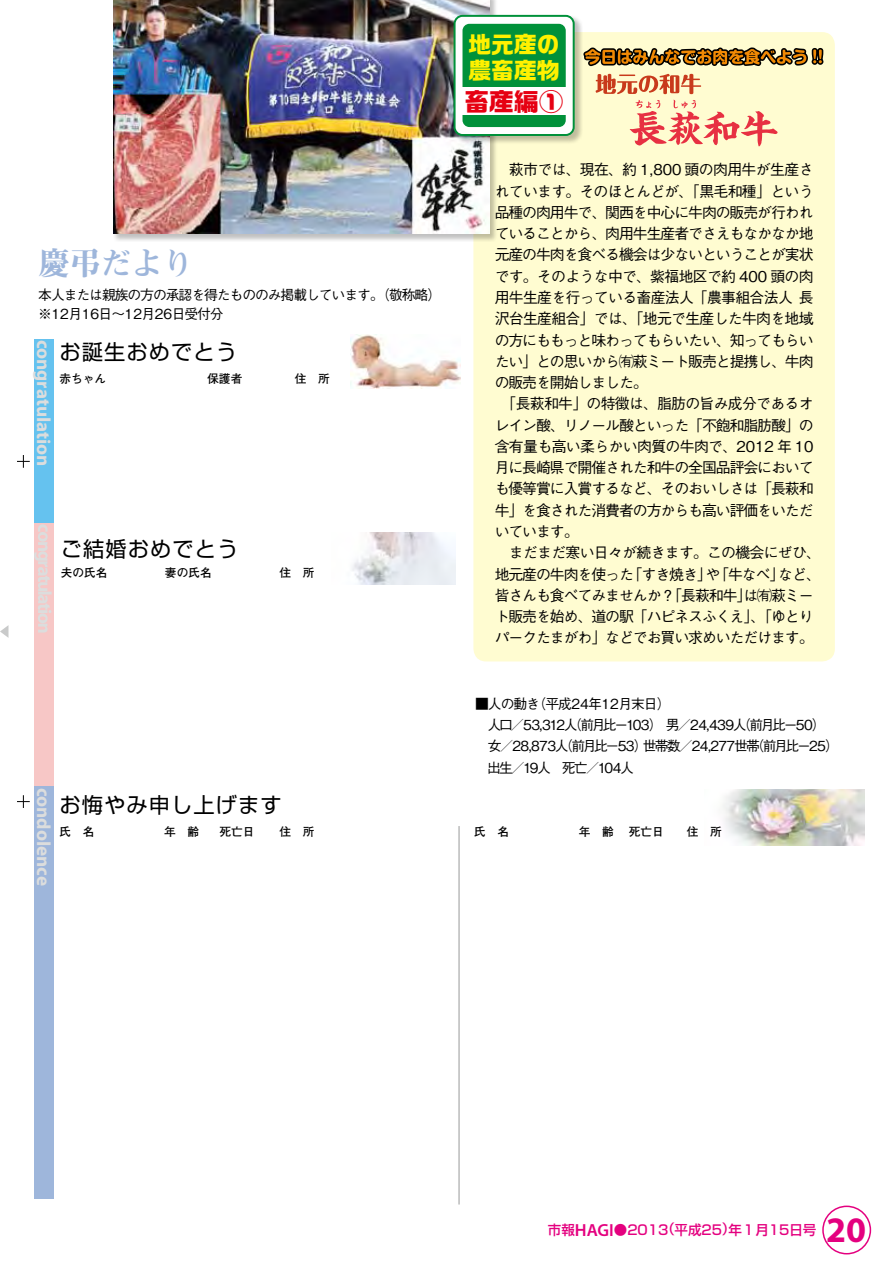
<style>
.page{position:relative;width:893px;height:1263px;background:#fff}
.page>*{position:absolute;margin:0;border:0;box-sizing:border-box;transform-origin:0 0}
.t1{font:700 36px "Myriad Pro";color:#e4007f}
.t2{font:31.95px "Midashi Min Pro MA31";letter-spacing:-.035em;color:#9eb6db}
.t3{font:24.75px "Ro G San Srf Std Bd 90 pv RKSJ H";color:#e60012}
.t4{font:22.8px/25.8px "Ro G San Srf Std Bd 90 pv RKSJ H";color:#fff100}
.t5{font:21.3px "Shin Go Pro";letter-spacing:.05em;color:#000}
.t6{font:700 19.2px "Myriad Pro";color:#dcdddd}
.t7{font:600 17.55px "Myriad Pro";color:#e4007f}
.t8{font:500 14.85px/21.3px "Gothic BBB Pro";letter-spacing:-.07em;color:#000}
.t9{font:500 14.85px "Gothic BBB Pro";letter-spacing:-.045em;color:#000}
.t10{font:500 14.85px "Gothic BBB Pro";letter-spacing:-.05em;color:#000}
.t11{font:500 14.85px "Gothic BBB Pro";letter-spacing:-.04em;color:#000}
.t12{font:500 13.8px/19.2px "Gothic BBB Pro";letter-spacing:-.075em;color:#000}
.t13{font:500 13.8px/21.3px "Gothic BBB Pro";letter-spacing:-.095em;color:#000}
.t14{font:500 13.8px "Gothic BBB Pro";letter-spacing:-.045em;color:#000}
.t15{font:500 13.8px "Gothic BBB Pro";letter-spacing:-.14em;color:#000}
.t16{font:500 13.8px "Gothic BBB Pro";letter-spacing:-.04em;color:#000}
.t17{font:500 13.5px "Shin Go Pro";color:#e4007f}
.t18{font:700 11.7px "Futo Go B101 Pro";color:#000}
.s1{font-family:"Shin Go Pro";font-weight:500;font-size:13.5px}
</style>
<div class="page">
<div style="left:822px;top:1205px;width:49px;height:49px;border:2px solid #e4007f;border-radius:50%"></div>
<div style="left:473px;top:32px;width:362px;height:629px;background:#fffcd1;border-radius:13px"></div>
<svg style="left:17px;top:455px;width:13px;height:13px"></svg>
<svg style="left:17px;top:795px;width:13px;height:13px"></svg>
<svg style="left:0;top:625px;width:9px;height:13px"></svg>
<div style="left:113px;top:0;width:385px;height:242px;background:#000;opacity:.25"></div>
<img style="left:113px;top:0;width:376px;height:234px">
<div style="left:454px;top:15px;width:129px;height:130px;background:#000;opacity:.25"></div>
<div style="left:455px;top:16px;width:119px;height:119px;background:#fff;border-radius:8px"></div>
<div style="left:454px;top:15px;width:121px;height:121px;border:2px solid #00913a;border-radius:8px"></div>
<div style="left:462px;top:24px;width:104px;height:103px;background:#00913a;border-radius:7px"></div>
<div style="left:460px;top:87px;width:108px;height:28px;background:#fff"></div>
<svg style="left:581px;top:15px;width:244px;height:131px"></svg>
<img style="left:723px;top:790px;width:142px;height:55px">
<div style="left:34px;top:340px;width:19px;height:263px;background:#65c2ef"></div>
<div style="left:34px;top:523px;width:19px;height:277px;background:#f7c7c6"></div>
<svg style="left:34px;top:524px;width:18px;height:108px"></svg>
<img style="left:352px;top:533px;width:103px;height:52px">
<img style="left:350px;top:335px;width:111px;height:54px">
<div style="left:34px;top:787px;width:19px;height:412px;background:#9eb6db"></div>
<hr style="left:458px;top:826px;width:2px;height:378px;background:#9fa0a0">
<h2 class="t2" style="left:39px;top:238px;width:157px">慶弔だより</h2>
<p class="t12" style="left:38px;top:283px;width:405px">本人または親族の方の承認を得たもののみ掲載しています。（敬称略( ※12月16日〜12月26日受付分</p>
<p class="t6" style="left:56px;top:340px;width:128px;rotate:90deg">congratulation</p>
<h3 class="t5" style="left:60px;top:335px;width:179px">お誕生おめでとう</h3>
<p class="t18" style="left:207px;top:370px;width:37px">保護者</p>
<p class="t18" style="left:60px;top:370px;width:48px">赤ちゃん</p>
<h3 class="t5" style="left:61px;top:531px;width:179px">ご結婚おめでとう</h3>
<p class="t18" style="left:61px;top:563px;width:48px">夫の氏名</p>
<p class="t18" style="left:165px;top:563px;width:48px">妻の氏名</p>
<p class="t18" style="left:295px;top:370px;width:37px">住　所</p>
<p class="t18" style="left:280px;top:563px;width:37px">住　所</p>
<p class="t6" style="left:56px;top:788px;width:100px;rotate:90deg">condolence</p>
<h3 class="t5" style="left:60px;top:787px;width:224px">お悔やみ申し上げます</h3>
<p class="t18" style="left:60px;top:822px;width:37px">氏　名</p>
<p class="t18" style="left:164px;top:822px;width:37px">年　齢</p>
<p class="t18" style="left:219px;top:822px;width:37px">死亡日</p>
<p class="t18" style="left:280px;top:822px;width:37px">住　所</p>
<h3 class="t4" style="left:468px;top:32px;width:93px">地元産の農畜産物</h3>
<h3 class="t3" style="left:464px;top:84px;width:101px">畜産編1</h3>
<p class="t11" style="left:495px;top:158px;width:320px">　萩市では、現在、約 1,800 頭の肉用牛が生産さ</p>
<p class="t9" style="left:495px;top:179px;width:320px">れています。そのほとんどが、「黒毛和種」という</p>
<p class="t8" style="left:495px;top:200px;width:320px">品種の肉用牛で、関西を中心に牛肉の販売が行われ</p>
<p class="t8" style="left:495px;top:221px;width:320px">ていることから、肉用牛生産者でさえもなかなか地</p>
<p class="t8" style="left:495px;top:242px;width:320px">元産の牛肉を食べる機会は少ないということが実状</p>
<p class="t9" style="left:495px;top:264px;width:320px">です。そのような中で、紫福地区で約 400 頭の肉</p>
<p class="t9" style="left:495px;top:285px;width:320px">用牛生産を行っている畜産法人「農事組合法人長</p>
<p class="t10" style="left:495px;top:307px;width:320px">沢台生産組合」では、「地元で生産した牛肉を地域</p>
<p class="t8" style="left:495px;top:327px;width:320px">の方にももっと味わってもらいたい、知ってもらい</p>
<p class="t8" style="left:495px;top:349px;width:320px">たい」との思いから㈲萩ミート販売と提携し、牛肉</p>
<p class="t8" style="left:495px;top:370px;width:155px">の販売を開始しました。</p>
<p class="t10" style="left:495px;top:392px;width:320px">　「長萩和牛」の特徴は、脂肪の旨み成分であるオ</p>
<p class="t8" style="left:495px;top:413px;width:320px">レイン酸、リノール酸といった「不飽和脂肪酸」の</p>
<p class="t9" style="left:495px;top:434px;width:320px">含有量も高い柔らかい肉質の牛肉で、2012 年 10</p>
<p class="t8" style="left:495px;top:455px;width:320px">月に長崎県で開催された和牛の全国品評会において</p>
<p class="t8" style="left:495px;top:476px;width:320px">も優等賞に入賞するなど、そのおいしさは「長萩和</p>
<p class="t8" style="left:495px;top:498px;width:320px">牛」を食された消費者の方からも高い評価をいただ</p>
<p class="t8" style="left:495px;top:519px;width:86px">いています。</p>
<p class="t9" style="left:495px;top:541px;width:328px">　まだまだ寒い日々が続きます。この機会にぜひ、</p>
<p class="t8" style="left:778px;top:561px;width:44px">など、</p>
<p class="t8" style="left:627px;top:561px;width:159px">「すき焼き 「や」 牛なべ」</p>
<p class="t8" style="left:495px;top:561px;width:320px">地元産の牛肉を使った<br>皆さんも食べてみませんか？「長萩和牛は㈲萩ミー</p>
<p class="t8" style="left:495px;top:583px;width:321px;text-indent:242px">」<br>ト販売を始め、道の駅「ハピネスふくえ」、「ゆとりパークたまがわ」などでお買い求めいただけます。</p>
<p class="t16" style="left:532px;top:693px;width:140px">（平成24年12月末日(</p>
<p class="t12" style="left:475px;top:692px;width:66px">■人の動き</p>
<p class="t15" style="left:511px;top:714px;width:119px">／53,312 （人前月比ー</p>
<p class="t12" style="left:626px;top:714px;width:55px">103）　男</p>
<p class="t14" style="left:678px;top:714px;width:150px">／24,439 （人前月比ー50(</p>
<p class="t12" style="left:475px;top:714px;width:39px">　人口</p>
<p class="t13" style="left:475px;top:734px;width:160px">　女／28,873 （人前月比<br>　出生／19人　死亡／104人</p>
<p class="t12" style="left:606px;top:735px;width:43px">−53）</p>
<p class="t12" style="left:750px;top:735px;width:90px">（前月比ー25(</p>
<p class="t12" style="left:643px;top:735px;width:119px">世帯数／24,277世帯</p>
<p class="t18" style="left:474px;top:822px;width:37px">氏　名</p>
<p class="t18" style="left:579px;top:822px;width:37px">年　齢</p>
<p class="t18" style="left:629px;top:822px;width:37px">死亡日</p>
<p class="t18" style="left:687px;top:822px;width:37px">住　所</p>
<p class="t17" style="left:662px;top:1219px;width:156px">（平成25 年）１月15日号</p>
<p class="t7" style="left:548px;top:1219px;width:67px"><span class="s1">市報</span>HAGI</p>
<p class="t17" style="left:614px;top:1219px;width:56px">●2013</p>
<h1 class="t1" style="left:826px;top:1206px;width:41px">20</h1>
</div>
